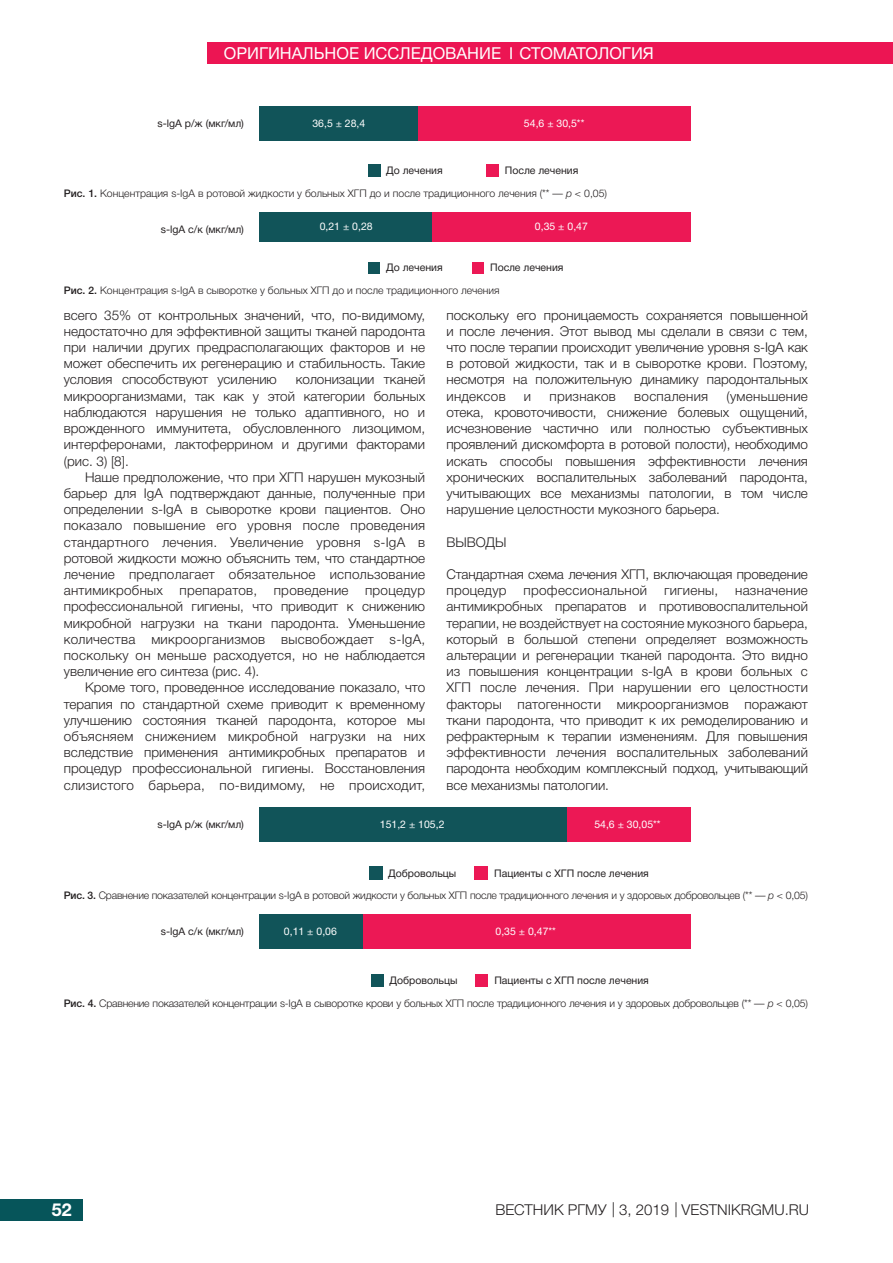
<style>
.page{position:relative;width:893px;height:1263px;background:#fff}
.page>*{position:absolute;margin:0;border:0;box-sizing:border-box;transform-origin:0 0}
.t1{font:700 18px "Helvetica Neue Cyr";color:#fff}
.t2{font:16.5px "Helvetica Neue Cyr";color:#fff}
.t3{font:300 15px "Helvetica Neue Cyr";color:#231f20}
.t4{font:300 13.5px/16.2px "Helvetica Neue Cyr";color:#231f20;text-align:justify}
.t5{font:300 13.5px "Helvetica Neue Cyr";letter-spacing:.02em;color:#231f20}
.t6{font:300 10.5px "Helvetica Neue Cyr";letter-spacing:-.02em;color:#231f20}
.t7{font:10.5px "Helvetica Neue Cyr";color:#231f20}
.t8{font:300 10.5px "Helvetica Neue Cyr";color:#231f20}
.t9{font:10.5px "Helvetica Neue Cyr";color:#fff}
.s1{font-weight:500}
.s2{font-style:italic}
</style>
<div class="page">
<div style="left:207px;top:43px;width:686px;height:21px;background:#ec1553"></div>
<div style="left:0;top:1199px;width:83px;height:21px;background:#06555a"></div>
<svg style="left:510px;top:47px;width:2px;height:12px"></svg>
<div style="left:370px;top:867px;width:13px;height:13px;background:#115459"></div>
<div style="left:475px;top:867px;width:13px;height:13px;background:#ec1855"></div>
<div style="left:259px;top:808px;width:310px;height:34px;background:#115459"></div>
<div style="left:567px;top:808px;width:124px;height:34px;background:#ec1855"></div>
<div style="left:371px;top:974px;width:12px;height:13px;background:#115459"></div>
<div style="left:475px;top:974px;width:12px;height:13px;background:#ec1855"></div>
<div style="left:259px;top:914px;width:104px;height:34px;background:#115459"></div>
<div style="left:363px;top:914px;width:328px;height:34px;background:#ec1855"></div>
<div style="left:369px;top:262px;width:11px;height:11px;background:#115459"></div>
<div style="left:473px;top:262px;width:11px;height:11px;background:#ec1855"></div>
<div style="left:259px;top:212px;width:173px;height:30px;background:#115459"></div>
<div style="left:432px;top:212px;width:259px;height:30px;background:#ec1855"></div>
<div style="left:368px;top:164px;width:13px;height:13px;background:#115459"></div>
<div style="left:486px;top:164px;width:13px;height:13px;background:#ec1855"></div>
<div style="left:259px;top:106px;width:159px;height:34px;background:#115459"></div>
<div style="left:418px;top:106px;width:273px;height:34px;background:#ec1855"></div>
<p class="t2" style="left:224px;top:44px;width:432px">ОРИГИНАЛЬНОЕ ИССЛЕДОВАНИЕ СТОМАТОЛОГИЯ</p>
<p class="t7" style="left:157px;top:118px;width:88px">s-lgA р/ж (мкг/мл)</p>
<p class="t9" style="left:312px;top:118px;width:55px">36,5 ± 28,4</p>
<p class="t7" style="left:386px;top:164px;width:58px">До лечения</p>
<p class="t9" style="left:524px;top:118px;width:62px">54,6 ± 30,5**</p>
<p class="t7" style="left:505px;top:164px;width:75px">После лечения</p>
<p class="t8" style="left:64px;top:188px;width:545px"><span class="s1">Рис. 1.</span> Концентрация s-IgA в ротовой жидкости у больных ХГП до и после традиционного лечения (** — <span class="s2">p</span> &lt; 0,05)</p>
<p class="t7" style="left:161px;top:223px;width:85px">s-lgA с/к (мкг/мл)</p>
<p class="t9" style="left:320px;top:221px;width:55px">0,21 ± 0,28</p>
<p class="t7" style="left:386px;top:261px;width:58px">До лечения</p>
<p class="t9" style="left:535px;top:221px;width:55px">0,35 ± 0,47</p>
<p class="t7" style="left:490px;top:261px;width:75px">После лечения</p>
<p class="t8" style="left:64px;top:284px;width:437px"><span class="s1">Рис. 2.</span> Концентрация s-IgA в сыворотке у больных ХГП до и после традиционного лечения</p>
<p class="t4" style="left:64px;top:307px;width:363px">всего 35% от контрольных значений, что, по-видимому, недостаточно для эффективной защиты тканей пародонта при наличии других предрасполагающих факторов и не может обеспечить их регенерацию и стабильность. Такие условия способствуют усилению</p>
<p class="t4" style="left:64px;top:372px;width:363px;text-indent:232px">колонизации тканей микроорганизмами, так как у этой категории больных наблюдаются нарушения не только адаптивного, но и врожденного иммунитета, обусловленного лизоцимом, интерферонами, лактоферрином и другими факторами (рис. 3) [8].</p>
<p class="t4" style="left:64px;top:469px;width:363px;text-indent:21px">Наше предположение, что при ХГП нарушен мукозный барьер для IgA подтверждают данные, полученные при определении s-IgA в сыворотке крови пациентов. Оно показало повышение его уровня после проведения стандартного лечения. Увеличение уровня s-IgA в ротовой жидкости можно объяснить тем, что стандартное лечение предполагает обязательное использование антимикробных препаратов, проведение процедур профессиональной гигиены, что приводит к снижению микробной нагрузки на ткани пародонта. Уменьшение количества микроорганизмов высвобождает s-IgA, поскольку он меньше расходуется, но не наблюдается увеличение его синтеза (рис. 4).</p>
<p class="t4" style="left:64px;top:679px;width:363px;text-indent:21px">Кроме того, проведенное исследование показало, что терапия по стандартной схеме приводит к временному улучшению состояния тканей пародонта, которое мы объясняем снижением микробной нагрузки на них вследствие применения антимикробных препаратов и процедур профессиональной гигиены. Восстановления слизистого барьера, по-видимому, не происходит,</p>
<p class="t4" style="left:446px;top:307px;width:363px">поскольку его проницаемость сохраняется повышенной и после лечения. Этот вывод мы сделали в связи с тем, что после терапии происходит увеличение уровня s-IgA как в ротовой жидкости, так и в сыворотке крови. Поэтому, несмотря на положительную динамику пародонтальных индексов</p>
<p class="t4" style="left:446px;top:388px;width:363px;text-indent:280px">(уменьшение отека, кровоточивости, снижение болевых ощущений, исчезновение частично или полностью субъективных проявлений дискомфорта в ротовой полости), необходимо искать способы повышения эффективности лечения хронических воспалительных заболеваний пародонта, учитывающих все механизмы патологии, в том числе нарушение целостности мукозного барьера.</p>
<p class="t4" style="left:446px;top:534px;width:61px">ВЫВОДЫ</p>
<p class="t4" style="left:446px;top:566px;width:363px">Стандартная схема лечения ХГП, включающая проведение процедур</p>
<p class="t4" style="left:524px;top:388px;width:9px">и</p>
<p class="t5" style="left:549px;top:388px;width:68px">признаков</p>
<p class="t5" style="left:634px;top:388px;width:75px">воспаления</p>
<p class="t5" style="left:524px;top:583px;width:125px">профессиональной</p>
<p class="t5" style="left:664px;top:583px;width:56px">гигиены,</p>
<p class="t4" style="left:446px;top:582px;width:363px;text-indent:289px">назначение антимикробных препаратов и противовоспалительной терапии, не воздействует на состояние мукозного барьера, который в большой степени определяет возможность альтерации и регенерации тканей пародонта. Это видно из повышения концентрации s-IgA в крови больных с ХГП после лечения. При нарушении его целостности факторы патогенности микроорганизмов поражают ткани пародонта, что приводит к их ремоделированию и рефрактерным к терапии изменениям. Для повышения эффективности лечения воспалительных заболеваний пародонта необходим комплексный подход, учитывающий все механизмы патологии.</p>
<p class="t7" style="left:157px;top:819px;width:88px">s-lgA р/ж (мкг/мл)</p>
<p class="t9" style="left:380px;top:819px;width:66px">151,2 ± 105,2</p>
<p class="t7" style="left:388px;top:868px;width:69px">Добровольцы</p>
<p class="t9" style="left:594px;top:819px;width:68px">54,6 ± 30,05**</p>
<p class="t7" style="left:494px;top:868px;width:156px">Пациенты с ХГП после лечения</p>
<p class="t6" style="left:64px;top:890px;width:746px"><span class="s1">Рис. 3.</span> Сравнение показателей концентрации s-IgA в ротовой жидкости у больных ХГП после традиционного лечения и у здоровых добровольцев (** — <span class="s2">p</span> &lt; 0,05)</p>
<p class="t7" style="left:161px;top:926px;width:85px">s-lgA с/к (мкг/мл)</p>
<p class="t9" style="left:284px;top:926px;width:55px">0,11 ± 0,06</p>
<p class="t7" style="left:389px;top:974px;width:69px">Добровольцы</p>
<p class="t9" style="left:496px;top:926px;width:62px">0,35 ± 0,47**</p>
<p class="t7" style="left:494px;top:974px;width:156px">Пациенты с ХГП после лечения</p>
<p class="t6" style="left:64px;top:997px;width:746px"><span class="s1">Рис. 4.</span> Сравнение показателей концентрации s-IgA в сыворотке крови у больных ХГП после традиционного лечения и у здоровых добровольцев (** — <span class="s2">p</span> &lt; 0,05)</p>
<p class="t3" style="left:612px;top:1201px;width:5px">|</p>
<p class="t3" style="left:674px;top:1201px;width:5px">|</p>
<h1 class="t1" style="left:52px;top:1200px;width:22px">52</h1>
<p class="t3" style="left:495px;top:1202px;width:315px">ВЕСТНИК РГМУ 3, 2019 VESTNIKRGMU.RU</p>
</div>
